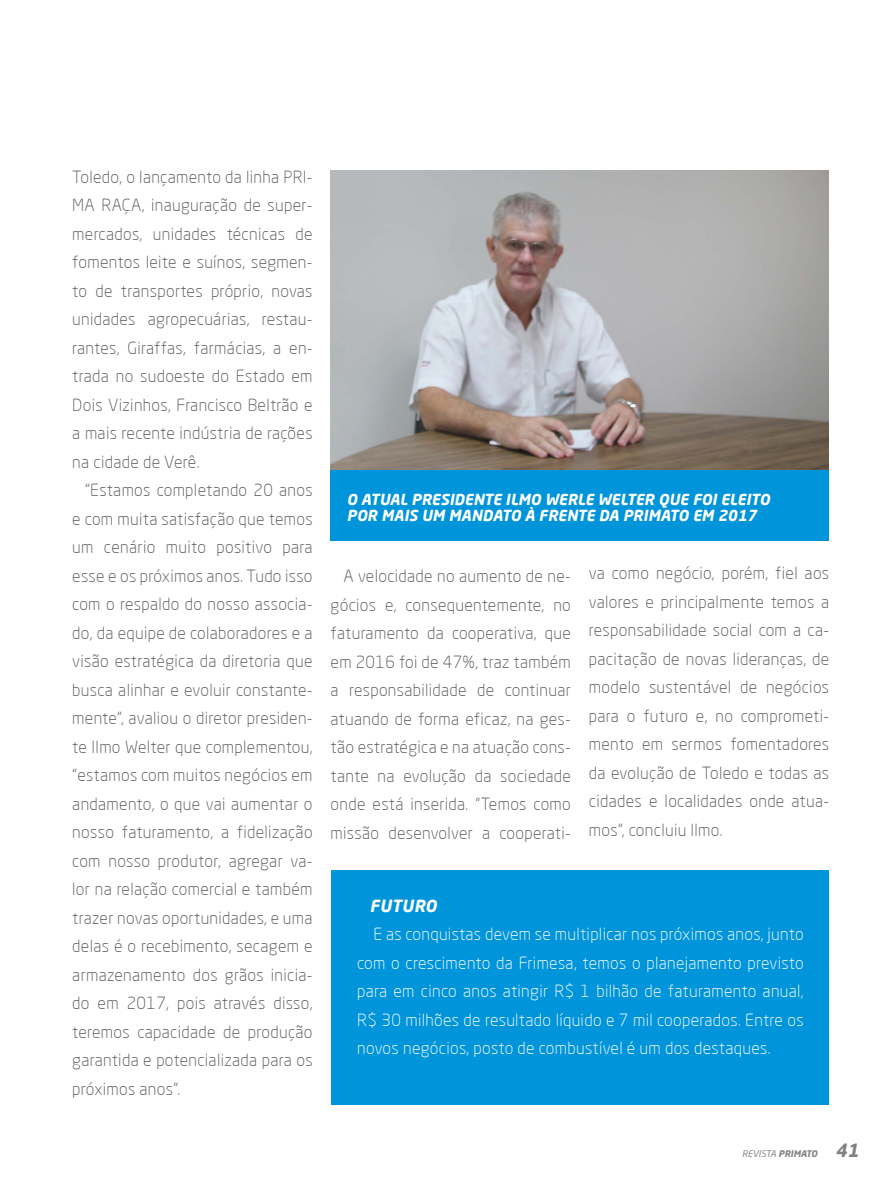
<style>
.page{position:relative;width:893px;height:1191px;background:#fff}
.page>*{position:absolute;margin:0;border:0;box-sizing:border-box;transform-origin:0 0}
.t1{font:300 16.5px/28.5px "Neo Sans Pro";letter-spacing:.02em;color:#58595b;text-align:justify}
.t2{font:300 16.5px/28.5px "Neo Sans Pro";letter-spacing:.02em;color:#fff;text-align:justify}
.t3{font:italic 700 16.5px "Neo Sans Pro";letter-spacing:.02em;color:#fff}
.t4{font:italic 700 15px/16.5px "Neo Sans Pro";letter-spacing:.01em;color:#fff}
.t5{font:italic 9px "Neo Sans Pro";color:#808285}
.s1{font-weight:700}
.s2{font-weight:700;font-size:18px}
</style>
<div class="page">
<img style="left:331px;top:170px;width:497px;height:300px">
<div style="left:331px;top:870px;width:497px;height:235px;background:#0095da"></div>
<div style="left:331px;top:470px;width:498px;height:71px;background:#0095da"></div>
<p class="t1" style="left:72px;top:162px;width:242px">Toledo, o lançamento da linha PRI-MA RAÇA, inauguração de super&shy;mercados, unidades técnicas de fomentos leite e suínos, segmen&shy;to de transportes próprio, novas unidades agropecuárias, restau&shy;rantes, Giraffas, farmácias, a en&shy;trada no sudoeste do Estado em Dois Vizinhos, Francisco Beltrão e a mais recente indústria de rações na cidade de Verê.</p>
<p class="t1" style="left:72px;top:476px;width:242px;text-indent:13px">“Estamos completando 20 anos e com muita satisfação que temos um cenário muito positivo para esse e os próximos anos. Tudo isso com o respaldo do nosso associa&shy;do, da equipe de colaboradores e a visão estratégica da diretoria que busca alinhar e evoluir constante&shy;mente”, avaliou o diretor presiden&shy;te Ilmo Welter que complementou, “estamos com muitos negócios em andamento, o que vai aumentar o nosso faturamento, a fidelização com nosso produtor, agregar va&shy;lor na relação comercial e também trazer novas oportunidades, e uma delas é o recebimento, secagem e armazenamento dos grãos inicia&shy;do em 2017, pois através disso, teremos capacidade de produção garantida e potencializada para os próximos anos”.</p>
<p class="t4" style="left:347px;top:490px;width:425px">O ATUAL PRESIDENTE ILMO WERLE WELTER QUE FOI ELEITO<br>POR MAIS UM MANDATO À FRENTE DA PRIMATO EM 2017</p>
<p class="t1" style="left:331px;top:561px;width:242px;text-indent:13px">A velocidade no aumento de ne&shy;gócios e, consequentemente, no faturamento da cooperativa, que em 2016 foi de 47%, traz também a responsabilidade de continuar atuando de forma eficaz, na ges&shy;tão estratégica e na atuação cons&shy;tante na evolução da sociedade onde está inserida. “Temos como missão desenvolver a cooperati-</p>
<p class="t1" style="left:589px;top:558px;width:242px">va como negócio, porém, fiel aos valores e principalmente temos a responsabilidade social com a ca&shy;pacitação de novas lideranças, de modelo sustentável de negócios para o futuro e, no comprometi&shy;mento em sermos fomentadores da evolução de Toledo e todas as cidades e localidades onde atua&shy;mos”, concluiu Ilmo.</p>
<p class="t3" style="left:370px;top:895px;width:68px">FUTURO</p>
<p class="t2" style="left:357px;top:920px;width:448px;text-indent:16px">E as conquistas devem se multiplicar nos próximos anos, junto com o crescimento da Frimesa, temos o planejamento previsto para em cinco anos atingir R$ 1 bilhão de faturamento anual, R$ 30 milhões de resultado líquido e 7 mil cooperados. Entre os novos negócios, posto de combustível é um dos destaques.</p>
<p class="t5" style="left:742px;top:1147px;width:118px">REVISTA <span class="s1">PRIMATO</span> <span class="s2">41</span></p>
</div>
